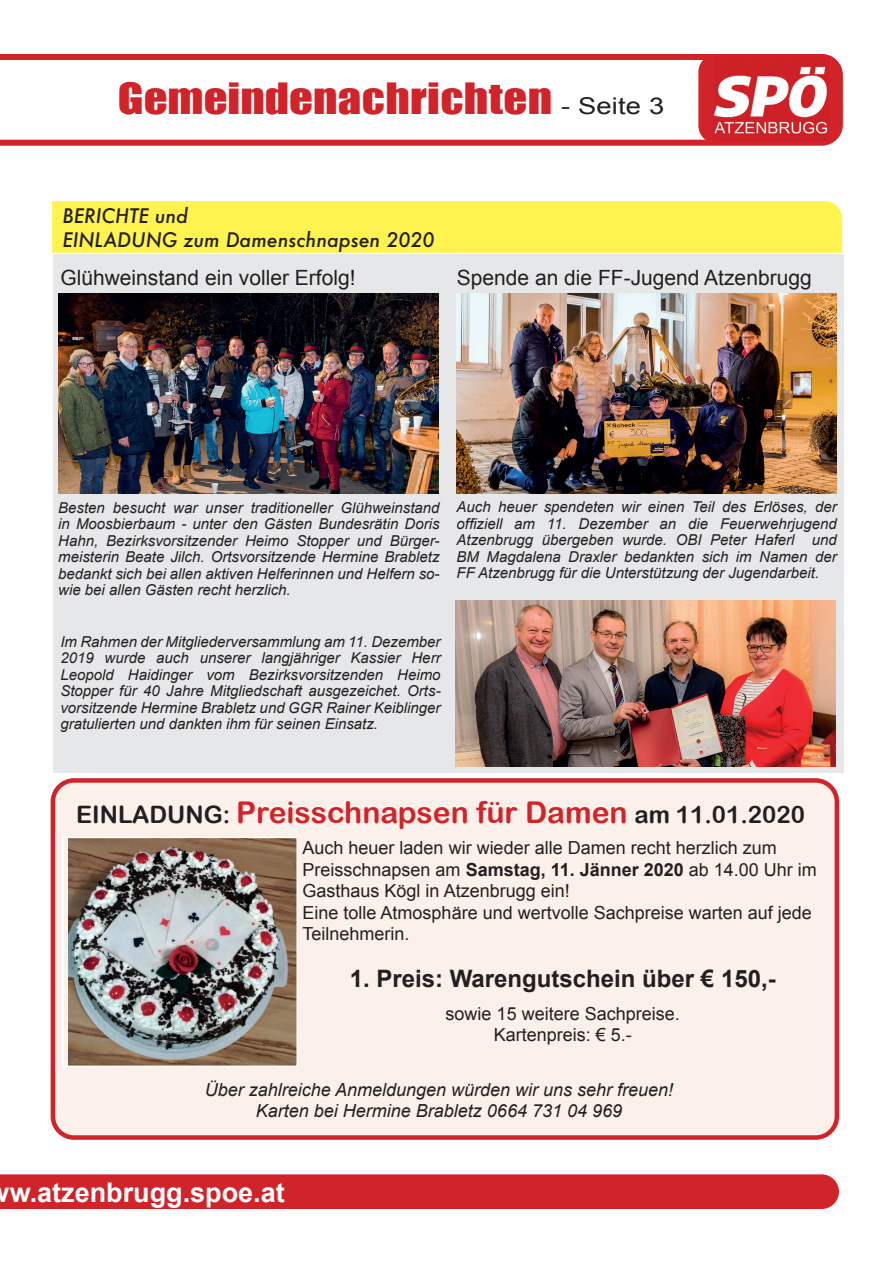
<style>
.page{position:relative;width:893px;height:1263px;background:#fff}
.page>*{position:absolute;margin:0;border:0;box-sizing:border-box;transform-origin:0 0}
.t1{font:39.6px "Impact";letter-spacing:.005em;color:#d1232a;scale:1.18 1}
.t2{font:700 27px "Arial";color:#fff}
.Fliesstext{font:24px "Arial Rounded MT Bold";color:#231f20}
.Fliesstext-2{font:700 24px "Arial";color:#231f20}
.t3{font:21px "Arial";color:#231f20}
.t4{font:italic 500 19.5px "Futura";color:#231f20}
.Fliesstext-3{font:18px/21.6px "Arial";color:#231f20}
.Fliesstext-4{font:italic 18px "Arial";color:#231f20}
.t5{font:italic 15px/16.5px "Arial";color:#231f20;text-align:justify}
.s1{font-family:"Arial";font-size:23.1px;color:#231f20}
.s2{font-size:30px;color:#d1232a}
.s3{font-weight:700}
</style>
<div class="page">
<div style="left:53px;top:245px;width:791px;height:528px;background:#e6e7e9"></div>
<div style="left:53px;top:780px;width:784px;height:357px;background:#fbf0ea;border-radius:21px"></div>
<div style="left:51px;top:778px;width:788px;height:362px;border:4px solid #d1232a;border-radius:21px"></div>
<svg style="left:0;top:54px;width:843px;height:92px"></svg>
<div style="left:698px;top:54px;width:141px;height:90px;background:#d1232a;border-radius:18px"></div>
<img style="left:714px;top:66px;width:114px;height:68px">
<div style="left:0;top:1174px;width:839px;height:35px;background:#d1232a"></div>
<img style="left:58px;top:293px;width:381px;height:200px">
<div style="left:52px;top:201px;width:792px;height:53px;background:#fff34f"></div>
<img style="left:69px;top:840px;width:226px;height:224px">
<div style="left:62px;top:837px;width:236px;height:230px;border:2px solid #fff"></div>
<img style="left:456px;top:293px;width:381px;height:200px">
<img style="left:455px;top:601px;width:381px;height:165px">
<h1 class="t1" style="left:118px;top:68px;width:464px">Gemeindenachrichten <span class="s1">- Seite 3</span></h1>
<p class="t4" style="left:62px;top:203px;width:127px">BERICHTE und</p>
<p class="t4" style="left:62px;top:226px;width:374px">EINLADUNG zum Damenschnapsen 2020</p>
<p class="t3" style="left:60px;top:264px;width:297px">Glühweinstand ein voller Erfolg!</p>
<p class="t3" style="left:457px;top:264px;width:356px">Spende an die FF-Jugend Atzenbrugg</p>
<p class="t5" style="left:58px;top:499px;width:383px">Besten besucht war unser traditioneller Glühweinstand in Moosbierbaum - unter den Gästen Bundesrätin Doris Hahn, Bezirksvorsitzender Heimo Stopper und Bürger&shy;meisterin Beate Jilch. Ortsvorsitzende Hermine Brabletz bedankt sich bei allen aktiven Helferinnen und Helfern so&shy;wie bei allen Gästen recht herzlich.</p>
<p class="t5" style="left:456px;top:499px;width:382px">Auch heuer spendeten wir einen Teil des Erlöses, der offiziell am 11. Dezember an die Feuerwehrjugend Atzenbrugg übergeben wurde. OBI Peter Haferl und BM Magdalena Draxler bedankten sich im Namen der FF Atzenbrugg für die Unterstützung der Jugendarbeit.</p>
<p class="t5" style="left:60px;top:634px;width:382px">Im Rahmen der Mitgliederversammlung am 11. Dezember 2019 wurde auch unserer langjähriger Kassier Herr Leopold Haidinger vom Bezirksvorsitzenden Heimo Stopper für 40 Jahre Mitgliedschaft ausgezeichet. Orts&shy;vorsitzende Hermine Brabletz und GGR Rainer Keiblinger gratulierten und dankten ihm für seinen Einsatz.</p>
<p class="Fliesstext" style="left:76px;top:800px;width:730px">EINLADUNG: <span class="s2">Preisschnapsen für Damen</span> am 11.01.2020</p>
<p class="Fliesstext-3" style="left:303px;top:837px;width:476px">Auch heuer laden wir wieder alle Damen recht herzlich zum</p>
<p class="Fliesstext-3" style="left:303px;top:858px;width:516px">Preisschnapsen am <span class="s3">Samstag, 11. Jänner 2020</span> ab 14.00 Uhr im<br>Gasthaus Kögl in Atzenbrugg ein!</p>
<p class="Fliesstext-3" style="left:303px;top:902px;width:511px">Eine tolle Atmosphäre und wertvolle Sachpreise warten auf jede<br>Teilnehmerin.</p>
<p class="Fliesstext-2" style="left:350px;top:963px;width:427px">1. Preis: Warengutschein über € 150,-</p>
<p class="Fliesstext-3" style="left:446px;top:1002px;width:236px">sowie 15 weitere Sachpreise.</p>
<p class="Fliesstext-3" style="left:494px;top:1024px;width:140px">Kartenpreis: € 5.-</p>
<p class="Fliesstext-4" style="left:205px;top:1078px;width:470px">Über zahlreiche Anmeldungen würden wir uns sehr freuen!</p>
<p class="Fliesstext-4" style="left:256px;top:1099px;width:368px">Karten bei Hermine Brabletz 0664 731 04 969</p>
<h2 class="t2" style="left:10px;top:1174px;width:277px">w.atzenbrugg.spoe.at</h2>
</div>
